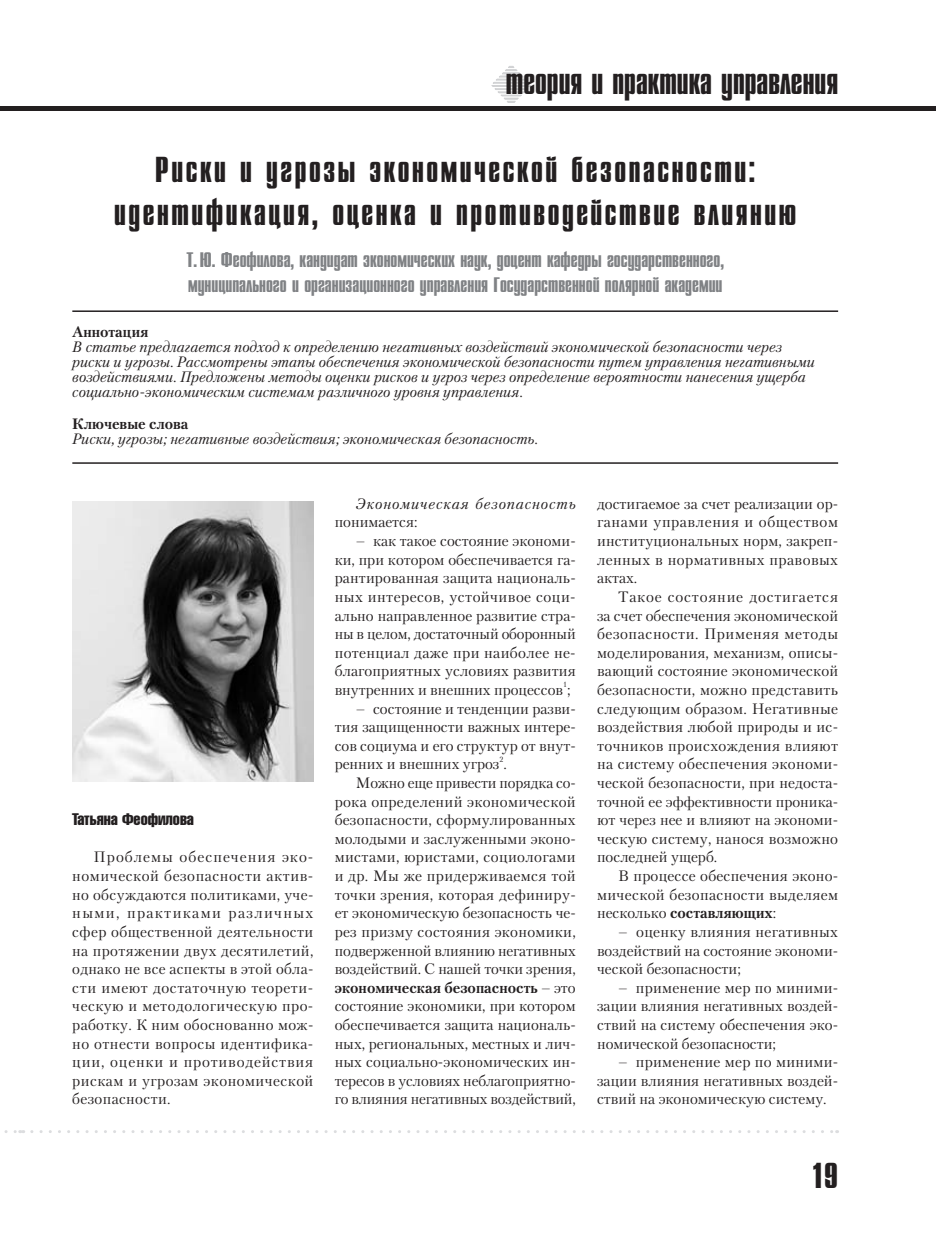
<style>
.page{position:relative;width:936px;height:1255px;background:#fff}
.page>*{position:absolute;margin:0;border:0;box-sizing:border-box;transform-origin:0 0}
.t1{font:36px/43.2px "Star";letter-spacing:.07em;color:#231f20;text-align:center}
.t2{font:36px "Star";color:#231f20}
.t3{font:21px/25.2px "Star";color:#808285}
.t4{font:16.5px "AG Letterica CO Mpr";color:#231f20}
.t5{font:15px/18.6px "Petersburg";color:#231f20;text-align:justify}
.t6{font:italic 15px/15px "Petersburg";color:#231f20}
.t7{font:italic 15px "Petersburg";letter-spacing:.055em;color:#231f20}
.t8{font:700 15px "Petersburg";color:#231f20}
.t9{font:7.5px "Petersburg";color:#231f20}
.s1{font-weight:700}
</style>
<div class="page">
<div style="left:0;top:106px;width:21px;height:5px;background:#231f20"></div>
<div style="left:21px;top:106px;width:914px;height:5px;background:#231f20"></div>
<svg style="left:4px;top:1130px;width:20px;height:3px"></svg>
<svg style="left:32px;top:1130px;width:805px;height:3px"></svg>
<svg style="left:491px;top:66px;width:40px;height:37px"></svg>
<hr style="left:72px;top:310px;width:766px;height:2px;background:#231f20">
<hr style="left:72px;top:462px;width:766px;height:2px;background:#231f20">
<img style="left:72px;top:502px;width:241px;height:279px">
<h1 class="t2" style="left:506px;top:67px;width:334px">теория и практика управления</h1>
<h1 class="t1" style="left:114px;top:150px;width:683px">Риски и угрозы экономической безопасности: идентификация, оценка и противодействие влиянию</h1>
<h2 class="t3" style="left:186px;top:248px;width:539px">Т. Ю. Феофилова, кандидат экономических наук, доцент кафедры государственного, муниципального и организационного управления Государственной полярной академии</h2>
<p class="t8" style="left:72px;top:325px;width:78px">Аннотация</p>
<p class="t6" style="left:72px;top:340px;width:744px">В статье предлагается подход к определению негативных воздействий экономической безопасности через риски и угрозы. Рассмотрены этапы обеспечения экономической безопасности путем управления негативными воздействиями. Предложены методы оценки рисков и угроз через определение вероятности нанесения ущерба социально-экономическим системам различного уровня управления.</p>
<p class="t8" style="left:72px;top:417px;width:118px">Ключевые слова</p>
<p class="t6" style="left:72px;top:432px;width:467px">Риски, угрозы; негативные воздействия; экономическая безопасность.</p>
<p class="t4" style="left:72px;top:813px;width:123px">Татьяна Феофилова</p>
<p class="t5" style="left:72px;top:848px;width:242px;text-indent:21px">Проблемы обеспечения эко&shy;номической безопасности актив&shy;но обсуждаются политиками, уче&shy;ными, практиками различных сфер общественной деятельности на протяжении двух десятилетий, однако не все аспекты в этой обла&shy;сти имеют достаточную теорети&shy;ческую и методологическую про&shy;работку. К ним обоснованно мож&shy;но отнести вопросы идентифика&shy;ции, оценки и противодействия рискам и угрозам экономической безопасности.</p>
<p class="t7" style="left:356px;top:497px;width:221px">Экономическая безопасность</p>
<p class="t5" style="left:334px;top:514px;width:84px">понимается:</p>
<p class="t5" style="left:334px;top:532px;width:242px;text-indent:21px">– как такое состояние экономи&shy;ки, при котором обеспечивается га&shy;рантированная защита националь&shy;ных интересов, устойчивое соци&shy;ально направленное развитие стра&shy;ны в целом, достаточный оборонный потенциал даже при наиболее не&shy;благоприятных условиях развития внутренних и внешних процессов ;</p>
<p class="t9" style="left:563px;top:681px;width:5px">1</p>
<p class="t5" style="left:334px;top:700px;width:242px;text-indent:21px">– состояние и тенденции разви&shy;тия защищенности важных интере&shy;сов социума и его структур от внут&shy;ренних и внешних угроз .</p>
<p class="t9" style="left:499px;top:756px;width:5px">2</p>
<p class="t5" style="left:334px;top:774px;width:242px;text-indent:21px">Можно еще привести порядка со&shy;рока определений экономической безопасности, сформулированных молодыми и заслуженными эконо&shy;мистами, юристами, социологами и др. Мы же придерживаемся той точки зрения, которая дефиниру&shy;ет экономическую безопасность че&shy;рез призму состояния экономики, подверженной влиянию негативных воздействий. С нашей точки зрения, <span class="s1">экономическая безопасность</span> – это состояние экономики, при котором обеспечивается защита националь&shy;ных, региональных, местных и лич&shy;ных социально-экономических ин&shy;тересов в условиях неблагоприятно&shy;го влияния негативных воздействий,</p>
<p class="t5" style="left:597px;top:495px;width:242px">достигаемое за счет реализации ор&shy;ганами управления и обществом институциональных норм, закреп&shy;ленных в нормативных правовых актах.</p>
<p class="t5" style="left:597px;top:588px;width:242px;text-indent:21px">Такое состояние достигается за счет обеспечения экономической безопасности. Применяя методы моделирования, механизм, описы&shy;вающий состояние экономической безопасности, можно представить следующим образом. Негативные воздействия любой природы и ис&shy;точников происхождения влияют на систему обеспечения экономи&shy;ческой безопасности, при недоста&shy;точной ее эффективности проника&shy;ют через нее и влияют на экономи&shy;ческую систему, нанося возможно последней ущерб.</p>
<p class="t5" style="left:597px;top:867px;width:242px;text-indent:21px">В процессе обеспечения эконо&shy;мической безопасности выделяем несколько <span class="s1">составляющих</span>:</p>
<p class="t5" style="left:597px;top:923px;width:242px;text-indent:21px">– оценку влияния негативных воздействий на состояние экономи&shy;ческой безопасности;</p>
<p class="t5" style="left:597px;top:979px;width:242px;text-indent:21px">– применение мер по миними&shy;зации влияния негативных воздей&shy;ствий на систему обеспечения эко&shy;номической безопасности;</p>
<p class="t5" style="left:597px;top:1053px;width:242px;text-indent:21px">– применение мер по миними&shy;зации влияния негативных воздей&shy;ствий на экономическую систему.</p>
<h1 class="t1" style="left:810px;top:1155px;width:29px">19</h1>
</div>
